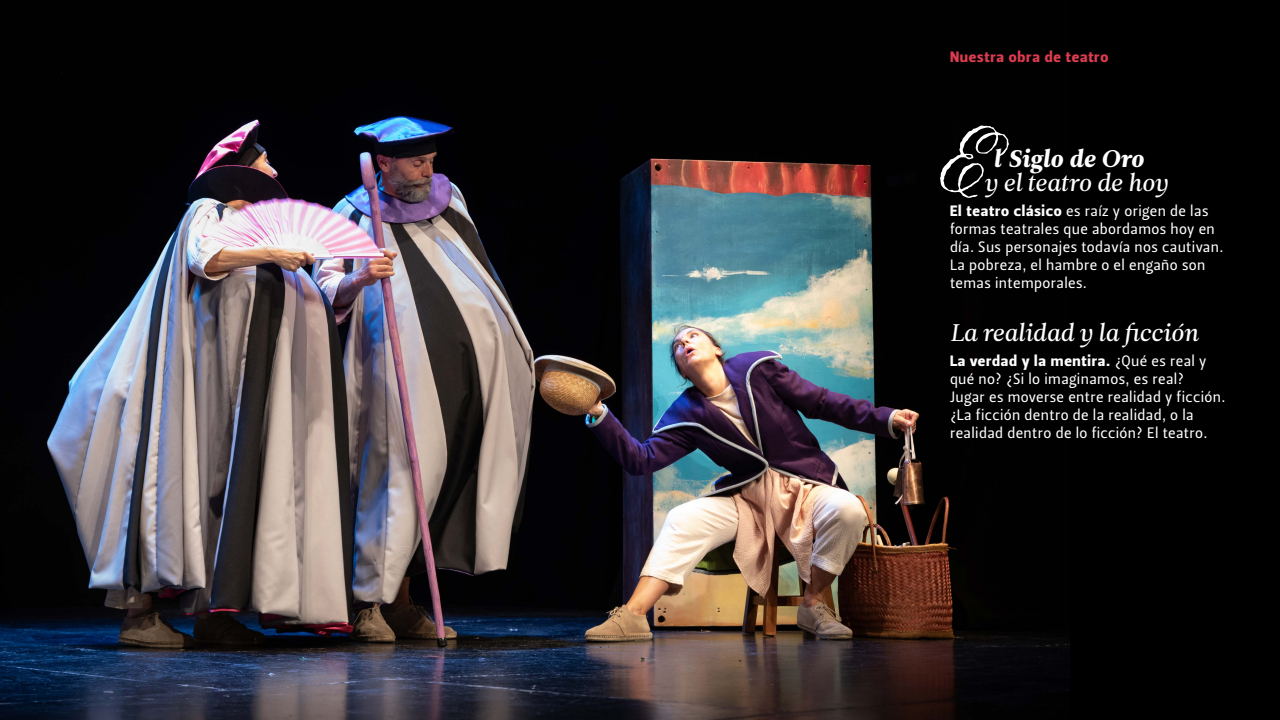
<style>
.page{position:relative;width:1280px;height:720px;background:#000}
.page>*{position:absolute;margin:0;border:0;box-sizing:border-box;transform-origin:0 0}
.t1{font:89.75px "Anglia Olde Enhancements";color:#fff}
.t2{font:24px "Leitura News Italic 2";letter-spacing:-.015em;color:#fff}
.t3{font:24px "Leitura News Italic 4";letter-spacing:.005em;color:#fff}
.Redonda_texto{font:15px/18px "Leitura Sans Grot 2";letter-spacing:.025em;color:#fff}
.Redonda_texto-2{font:15px "Leitura Sans Grot 4";letter-spacing:.05em;color:#fff}
.t4{font:15px "Leitura Sans Grot 4";letter-spacing:.05em;color:#dc3c50}
.s1{font-family:"Leitura Sans Grot 4"}
.s2{font-family:"Leitura Sans Grot 2"}
</style>
<div class="page">
<img style="left:0;top:72px;width:1069px;height:648px">
<p class="t4" style="left:950px;top:48px;width:160px">Nuestra obra de teatro</p>
<p class="t1" style="left:933px;top:106px;width:52px">E</p>
<p class="t3" style="left:993px;top:145px;width:152px">l Siglo de Oro</p>
<p class="t2" style="left:984px;top:169px;width:186px">y el teatro de hoy</p>
<p class="Redonda_texto" style="left:950px;top:202px;width:275px"><span class="s1">El teatro clásico</span> es raíz y origen de las formas teatrales que abordamos hoy en día. Sus personajes todavía nos cautivan.<br>La pobreza, el hambre o el engaño son temas intemporales.</p>
<p class="t2" style="left:950px;top:319px;width:250px">La realidad y la ficción</p>
<p class="Redonda_texto-2" style="left:950px;top:352px;width:258px">La verdad y la mentira. <span class="s2">¿Qué es real y</span></p>
<p class="Redonda_texto" style="left:950px;top:370px;width:236px">qué no? ¿Si lo imaginamos, es real?</p>
<p class="Redonda_texto" style="left:950px;top:388px;width:277px">Jugar es moverse entre realidad y ficción.</p>
<p class="Redonda_texto" style="left:950px;top:406px;width:259px">¿La ficción dentro de la realidad, o la realidad dentro de lo ficción? El teatro.</p>
</div>
